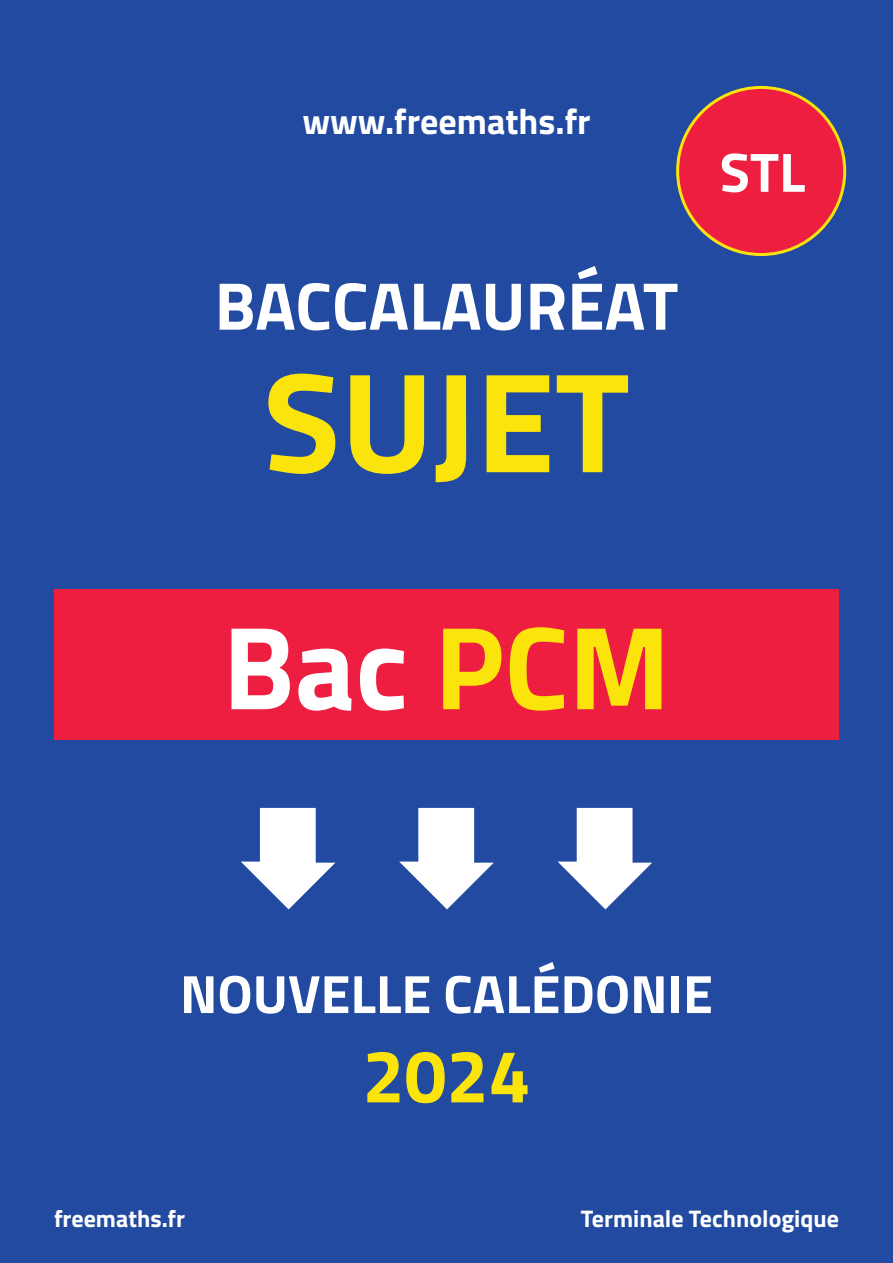
<style>
.page{position:relative;width:893px;height:1263px;background:#214aa0}
.page>*{position:absolute;margin:0;border:0;box-sizing:border-box;transform-origin:0 0}
.t1{font:700 142.5px "Titillium";color:#fbe30c}
.t2{font:700 118.5px "Titillium";color:#fff}
.t3{font:700 75px "Titillium";color:#fbe30c}
.t4{font:700 67.5px "Titillium";color:#fff}
.t5{font:700 55.5px "Titillium";color:#fff}
.t6{font:700 54px "Titillium";color:#fff}
.t7{font:700 36px "Titillium";color:#fff}
.t8{font:700 24px "Titillium";color:#fff}
.s1{color:#fbe30c}
</style>
<div class="page">
<svg style="left:241px;top:808px;width:94px;height:101px"></svg>
<svg style="left:399px;top:808px;width:95px;height:101px"></svg>
<svg style="left:558px;top:808px;width:94px;height:101px"></svg>
<div style="left:54px;top:589px;width:785px;height:151px;background:#ed1e40"></div>
<div style="left:678px;top:87px;width:167px;height:168px;background:#ed1e40;border-radius:50%"></div>
<h3 class="t7" style="left:302px;top:94px;width:290px">www.freemaths.fr</h3>
<h3 class="t4" style="left:215px;top:254px;width:465px">BACCALAURÉAT</h3>
<h1 class="t1" style="left:263px;top:313px;width:368px">SUJET</h1>
<h3 class="t5" style="left:720px;top:130px;width:87px">STL</h3>
<h2 class="t2" style="left:223px;top:577px;width:449px">Bac <span class="s1">PCM</span></h2>
<p class="t6" style="left:180px;top:953px;width:534px">NOUVELLE CALÉDONIE</p>
<h3 class="t3" style="left:362px;top:1019px;width:169px">2024</h3>
<p class="t8" style="left:54px;top:1200px;width:133px">freemaths.fr</p>
<p class="t8" style="left:581px;top:1200px;width:260px">Terminale Technologique</p>
</div>
